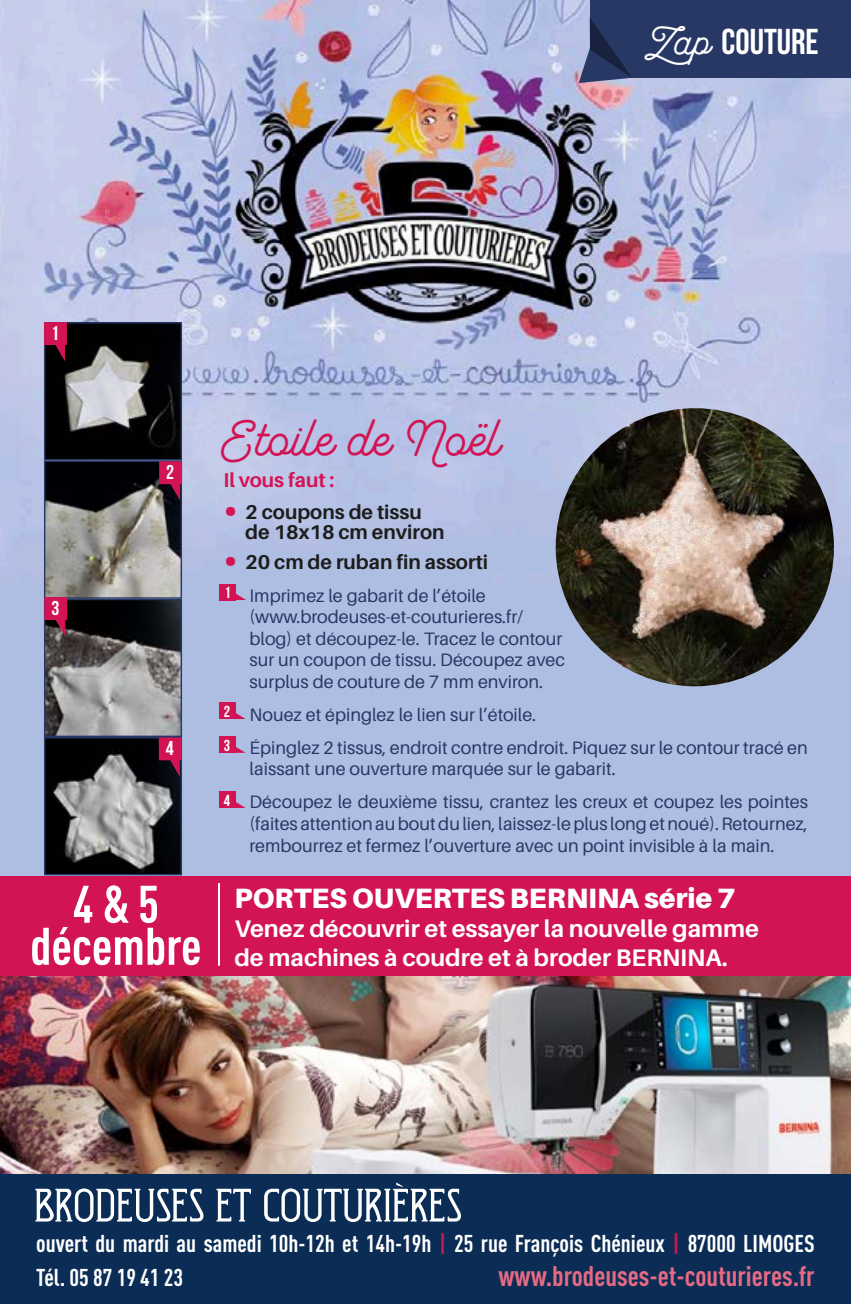
<style>
.page{position:relative;width:851px;height:1304px;background:#fff}
.page>*{position:absolute;margin:0;border:0;box-sizing:border-box;transform-origin:0 0}
.t1{font:700 condensed 52px/42px "DIN Pro";color:#fff;text-align:center}
.t2{font:46px "Garris";color:#d31454}
.t3{font:36px "Bebas Neue";color:#fff}
.t4{font:700 condensed 28px "DIN Pro";color:#e66a84}
.t5{font:900 28px "Agape";color:#fff}
.t6{font:700 condensed 24px/34px "DIN Pro";color:#fff}
.t7{font:700 24px/28.8px "Agape";color:#fff}
.t8{font:700 20px/20px "Agape";color:#1d1d1b}
.t9{font:700 20px "Agape";color:#d31454}
.t10{font:20px "Bebas Neue";color:#fff}
.t11{font:18px/21.6px "Agape";color:#283865}
.t12{font:16px/33.8px "Bebas Neue";color:#fff}
.s1{font-family:"Garris"}
.s2{font-size:38px;color:#d31454}
.s3{color:#d31454}
</style>
<div class="page">
<img style="left:0;top:0;width:850px;height:876px">
<div style="left:0;top:1128px;width:850px;height:176px;background:#0b2c54"></div>
<div style="left:590px;top:0;width:260px;height:78px;background:#283865"></div>
<svg style="left:578px;top:17px;width:63px;height:66px"></svg>
<img style="left:0;top:975px;width:850px;height:199px">
<div style="left:0;top:876px;width:850px;height:99px;background:#d31454"></div>
<hr style="left:218px;top:883px;width:2px;height:83px;background:#fff">
<div style="left:219px;top:584px;width:16px;height:16px;background:#d31454"></div>
<svg style="left:235px;top:591px;width:11px;height:9px"></svg>
<div style="left:219px;top:703px;width:16px;height:16px;background:#d31454"></div>
<svg style="left:235px;top:710px;width:10px;height:9px"></svg>
<div style="left:219px;top:737px;width:16px;height:16px;background:#d31454"></div>
<svg style="left:235px;top:744px;width:10px;height:9px"></svg>
<div style="left:219px;top:792px;width:16px;height:16px;background:#d31454"></div>
<svg style="left:235px;top:799px;width:10px;height:9px"></svg>
<svg style="left:35px;top:1183px;width:426px;height:39px"></svg>
<img style="left:46px;top:324px;width:134px;height:134px">
<div style="left:44px;top:322px;width:138px;height:138px;border:1px solid #283865"></div>
<img style="left:46px;top:462px;width:134px;height:273px">
<div style="left:44px;top:599px;width:138px;height:138px;border:1px solid #283865"></div>
<div style="left:44px;top:460px;width:138px;height:139px;border:1px solid #283865"></div>
<img style="left:46px;top:739px;width:134px;height:134px">
<div style="left:44px;top:737px;width:138px;height:138px;border:1px solid #283865"></div>
<svg style="left:44px;top:322px;width:23px;height:39px"></svg>
<svg style="left:44px;top:597px;width:23px;height:39px"></svg>
<svg style="left:159px;top:461px;width:23px;height:40px"></svg>
<svg style="left:159px;top:737px;width:23px;height:40px"></svg>
<img style="left:555px;top:408px;width:278px;height:278px;border-radius:139px">
<h3 class="t3" style="left:646px;top:22px;width:174px"><span class="s1">Zap</span> cOUTURE</h3>
<p class="t10" style="left:51px;top:322px;width:9px">1</p>
<p class="t10" style="left:51px;top:597px;width:9px">3</p>
<p class="t10" style="left:166px;top:461px;width:9px">2</p>
<p class="t10" style="left:166px;top:738px;width:9px">4</p>
<h1 class="t1" style="left:30px;top:879px;width:173px">4 &amp; 5 décembre</h1>
<h2 class="t2" style="left:221px;top:408px;width:280px">Etoile de Noël</h2>
<p class="t9" style="left:223px;top:469px;width:112px">Il vous faut :</p>
<p class="t8" style="left:245px;top:502px;width:201px;text-indent:-22px"><span class="s2">•</span> 2 coupons de tissu de 18x18 cm environ</p>
<p class="t8" style="left:223px;top:552px;width:266px"><span class="s2">•</span> 20 cm de ruban fin assorti</p>
<p class="t11" style="left:249px;top:585px;width:317px">Imprimez le gabarit de l’étoile (www.brodeuses-et-couturieres.fr/ blog) et découpez-le. Tracez le contour sur un coupon de tissu. Découpez avec surplus de couture de 7 mm environ.</p>
<p class="t11" style="left:249px;top:698px;width:559px;line-height:33px">Nouez et épinglez le lien sur l’étoile.<br>Épinglez 2 tissus, endroit contre endroit. Piquez sur le contour tracé en</p>
<p class="t11" style="left:249px;top:753px;width:560px;line-height:33px">laissant une ouverture marquée sur le gabarit.<br>Découpez le deuxième tissu, crantez les creux et coupez les pointes</p>
<p class="t11" style="left:249px;top:813px;width:559px">(faites attention au bout du lien, laissez-le plus long et noué). Retournez, rembourrez et fermez l’ouverture avec un point invisible à la main.</p>
<p class="t12" style="left:224px;top:575px;width:8px">1</p>
<p class="t12" style="left:224px;top:694px;width:8px">2<br>3</p>
<p class="t12" style="left:224px;top:783px;width:8px">4</p>
<h3 class="t5" style="left:234px;top:882px;width:502px">PORTES OUVERTES BERNINA série 7</h3>
<h3 class="t7" style="left:234px;top:914px;width:526px">Venez découvrir et essayer la nouvelle gamme de machines à coudre et à broder BERNINA.</h3>
<h3 class="t6" style="left:36px;top:1225px;width:779px">ouvert du mardi au samedi 10h-12h et 14h-19h <span class="s3">|</span> 25 rue François Chénieux <span class="s3">|</span> 87000 LIMOGES<br>Tél. 05 87 19 41 23</h3>
<h3 class="t4" style="left:498px;top:1255px;width:318px">www.brodeuses-et-couturieres.fr</h3>
</div>
